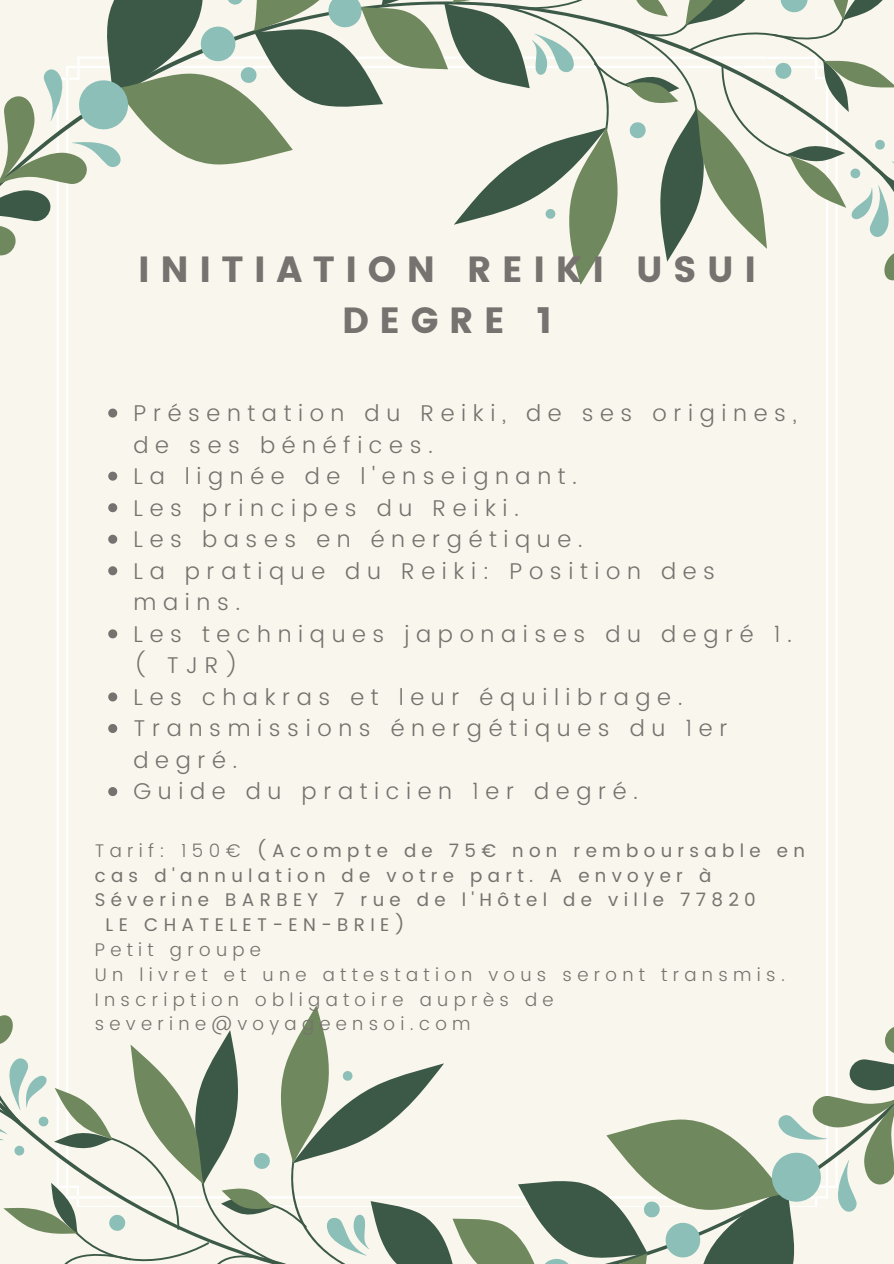
<style>
.page{position:relative;width:894px;height:1264px;background:#fff}
.page>*{position:absolute;margin:0;border:0;box-sizing:border-box;transform-origin:0 0}
.t1{font:36.3px/50.7px "Poppins";letter-spacing:.29em;color:#76726f;text-align:center}
.t2{font:300 22.8px/31.5px "Poppins";letter-spacing:.29em;color:#76726f}
.t3{font:18.3px "Poppins";letter-spacing:.29em;color:#76726f}
.t4{font:300 18.3px/24.8px "Poppins";letter-spacing:.29em;color:#76726f}
.s1{font-weight:300}
</style>
<div class="page">
<div style="left:0;top:311px;width:893px;height:657px;background:#f9f7ed"></div>
<svg style="left:0;top:0;width:893px;height:311px;background:#d1d7c8"></svg>
<svg style="left:0;top:968px;width:893px;height:295px;background:#d4d9cb"></svg>
<svg style="left:108px;top:408px;width:9px;height:9px"></svg>
<svg style="left:108px;top:471px;width:9px;height:9px"></svg>
<svg style="left:108px;top:503px;width:9px;height:9px"></svg>
<svg style="left:108px;top:534px;width:9px;height:9px"></svg>
<svg style="left:108px;top:566px;width:9px;height:9px"></svg>
<svg style="left:108px;top:629px;width:9px;height:9px"></svg>
<svg style="left:108px;top:692px;width:9px;height:9px"></svg>
<svg style="left:108px;top:724px;width:9px;height:9px"></svg>
<svg style="left:108px;top:787px;width:9px;height:9px"></svg>
<h1 class="t1" style="left:138px;top:244px;width:619px">INITIATION REIKI USUI<br>DEGRE 1</h1>
<p class="t2" style="left:133px;top:397px;width:664px">Présentation du Reiki, de ses origines, de ses bénéfices.<br>La lignée de l'enseignant.<br>Les principes du Reiki.<br>Les bases en énergétique.<br>La pratique du Reiki: Position des mains.<br>Les techniques japonaises du degré 1. ( TJR)<br>Les chakras et leur équilibrage.<br>Transmissions énergétiques du 1er degré.<br>Guide du praticien 1er degré.</p>
<p class="t3" style="left:95px;top:839px;width:711px"><span class="s1">Tarif: 150€</span> (Acompte de 75€ non remboursable en</p>
<p class="t3" style="left:95px;top:864px;width:618px">cas d'annulation de votre part. A envoyer à</p>
<p class="t3" style="left:95px;top:889px;width:662px">Séverine BARBEY 7 rue de l'Hôtel de ville 77820</p>
<p class="t3" style="left:105px;top:914px;width:301px">LE CHATELET-EN-BRIE)</p>
<p class="t4" style="left:95px;top:937px;width:691px">Petit groupe<br>Un livret et une attestation vous seront transmis.<br>Inscription obligatoire auprès de severine@voyageensoi.com</p>
</div>
